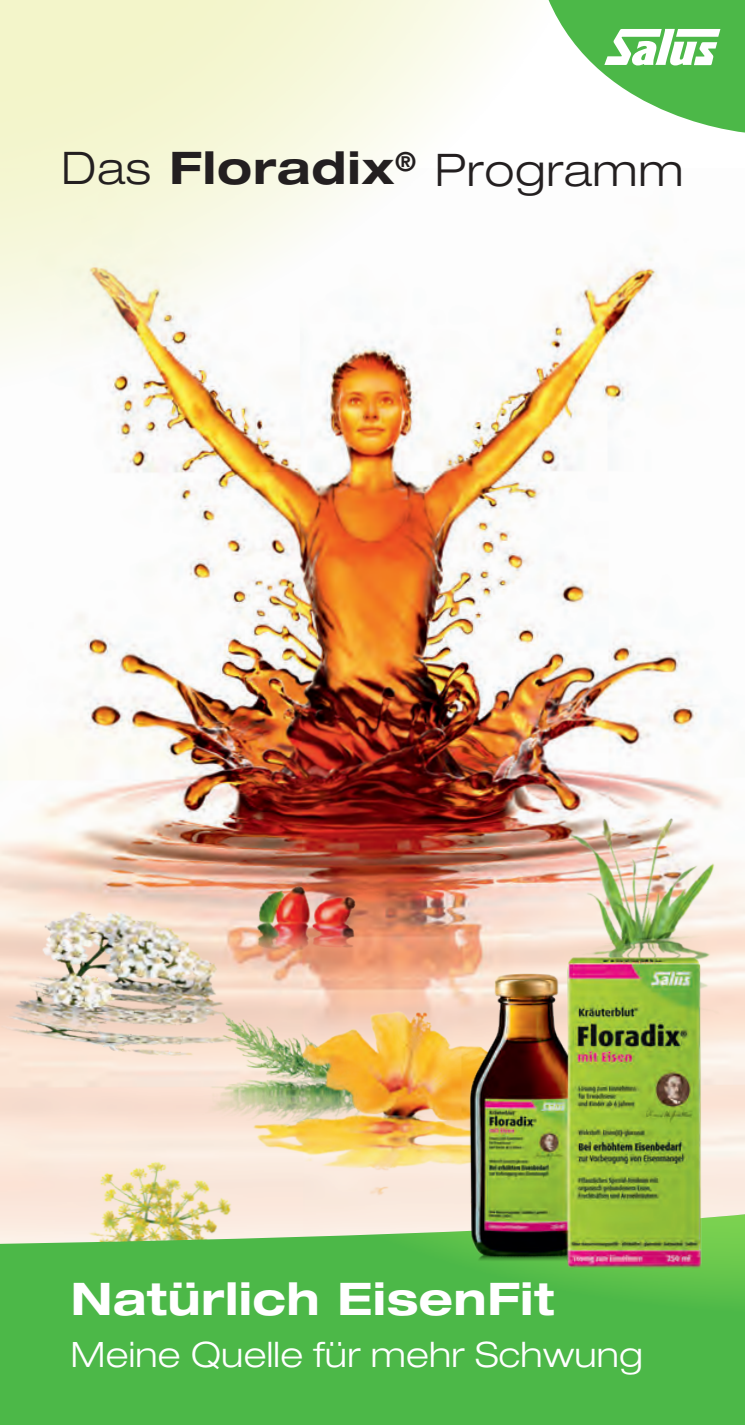
<style>
.page{position:relative;width:745px;height:1425px;background:#fff}
.page>*{position:absolute;margin:0;border:0;box-sizing:border-box;transform-origin:0 0}
.t1{font:300 expanded 45px "Helvetica Neue";letter-spacing:.02em;color:#231f20}
.t2{font:700 expanded 45px "Helvetica Neue";letter-spacing:.01em;color:#fff}
.t3{font:300 expanded 35px "Helvetica Neue";letter-spacing:.01em;color:#fff}
.s1{font-weight:700}
</style>
<div class="page">
<img style="left:1px;top:459px;width:743px;height:747px">
<svg style="left:0;top:0;width:660px;height:459px"></svg>
<svg style="left:547px;top:0;width:198px;height:133px"></svg>
<img style="left:158px;top:974px;width:295px;height:232px">
<img style="left:0;top:1125px;width:307px;height:81px">
<img style="left:222px;top:847px;width:176px;height:133px">
<img style="left:526px;top:787px;width:218px;height:266px">
<img style="left:0;top:857px;width:293px;height:267px">
<svg style="left:0;top:1206px;width:744px;height:218px;background:#59bb52"></svg>
<svg style="left:146px;top:1214px;width:598px;height:100px;background:#71c264"></svg>
<img style="left:453px;top:950px;width:264px;height:370px">
<p class="t1" style="left:61px;top:143px;width:623px">Das <span class="s1">Floradix</span><sup>®</sup> Programm</p>
<p class="t2" style="left:71px;top:1270px;width:484px">Natürlich EisenFit</p>
<p class="t3" style="left:71px;top:1333px;width:573px">Meine Quelle für mehr Schwung</p>
</div>
